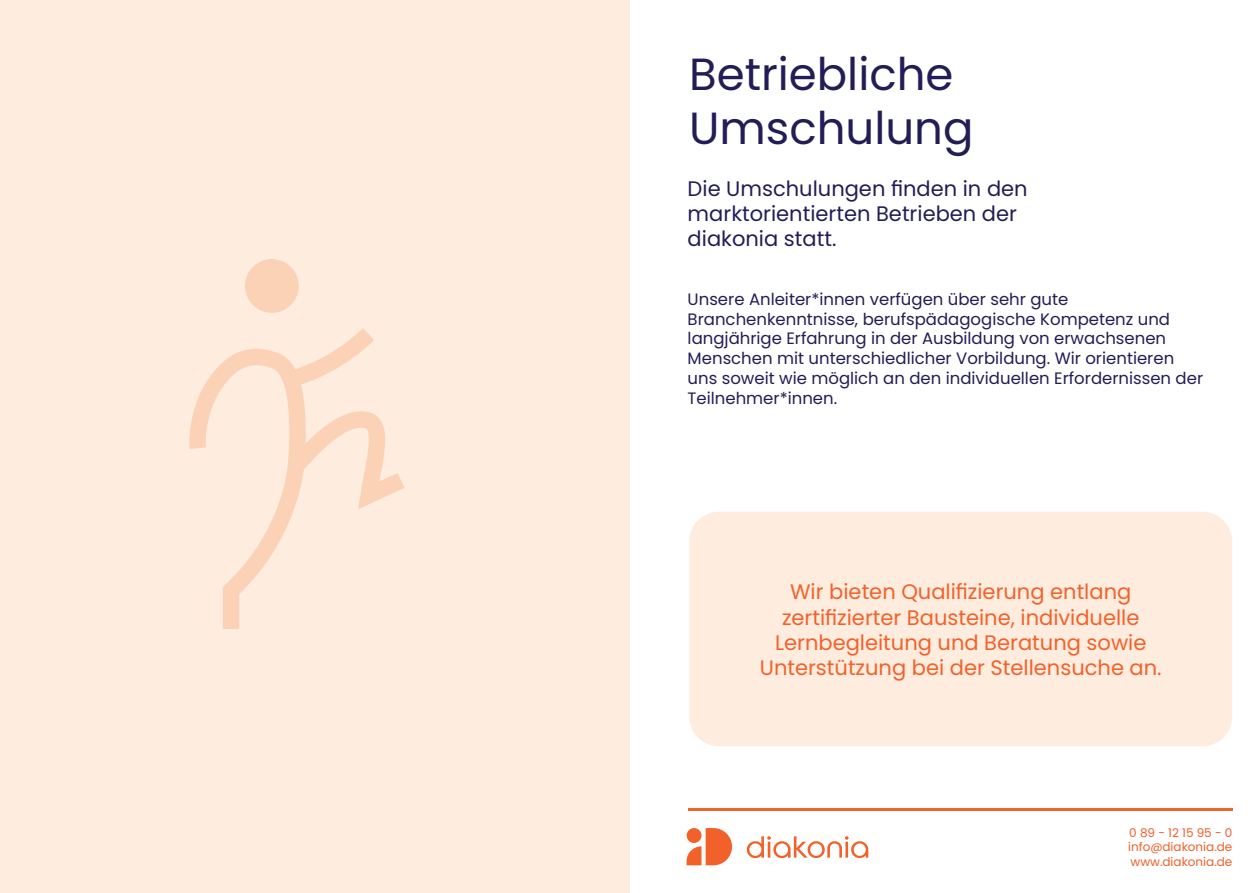
<style>
.page{position:relative;width:1259px;height:893px;background:#fff}
.page>*{position:absolute;margin:0;border:0;box-sizing:border-box;transform-origin:0 0}
.t1{font:45px/54px "Poppins";color:#231d57}
.t2{font:21px/25.2px "Poppins";color:#f2622b;text-align:center}
.t3{font:21px/25.2px "Poppins";color:#231d57}
.t4{font:16.5px/19.8px "Poppins";color:#231d57}
.t5{font:12px/14.4px "Poppins";color:#f2602a;text-align:justify}
</style>
<div class="page">
<div style="left:689px;top:512px;width:543px;height:234px;background:#feecdf;border-radius:30px"></div>
<hr style="left:687px;top:809px;width:545px;height:2px;background:#f2622b">
<svg style="left:747px;top:836px;width:121px;height:22px"></svg>
<svg style="left:686px;top:828px;width:46px;height:37px"></svg>
<div style="left:0;top:0;width:629px;height:893px;background:#feecdf"></div>
<svg style="left:189px;top:328px;width:216px;height:301px"></svg>
<div style="left:245px;top:259px;width:54px;height:54px;background:#fcd2b7;border-radius:50%"></div>
<h1 class="t1" style="left:689px;top:47px;width:286px">Betriebliche<br>Umschulung</h1>
<p class="t3" style="left:687px;top:176px;width:341px">Die Umschulungen finden in den marktorientierten Betrieben der diakonia statt.</p>
<p class="t4" style="left:687px;top:289px;width:517px">Unsere Anleiter*innen verfügen über sehr gute Branchenkenntnisse, berufspädagogische Kompetenz und langjährige Erfahrung in der Ausbildung von erwachsenen Menschen mit unterschiedlicher Vorbildung. Wir orientieren uns soweit wie möglich an den individuellen Erfordernissen der Teilnehmer*innen.</p>
<p class="t2" style="left:760px;top:580px;width:403px">Wir bieten Qualifizierung entlang zertifizierter Bausteine, individuelle Lernbegleitung und Beratung sowie Unterstützung bei der Stellensuche an.</p>
<p class="t5" style="left:1128px;top:825px;width:106px">0 89 - 12 15 95 - 0 info@diakonia.de www.diakonia.de</p>
</div>
